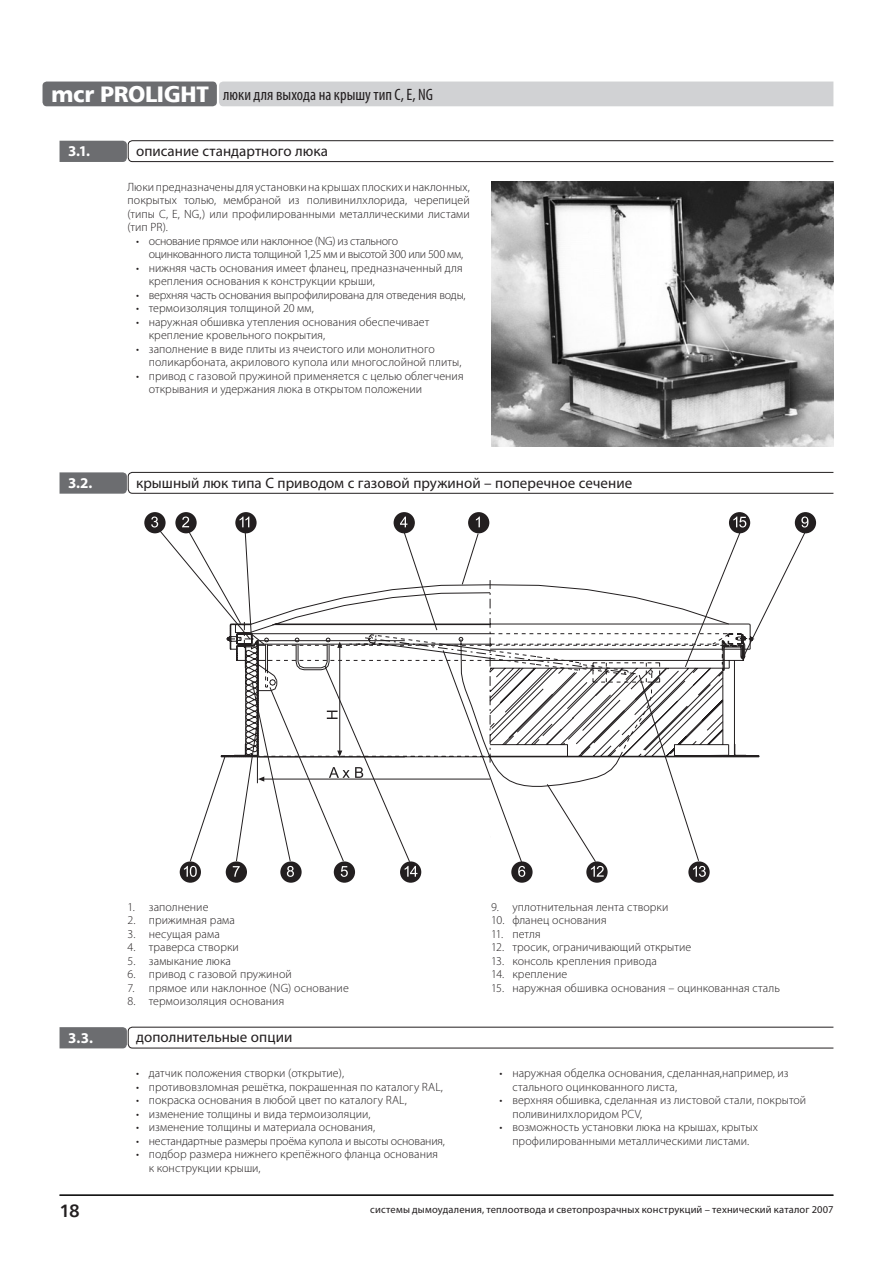
<style>
.page{position:relative;width:893px;height:1263px;background:#fff}
.page>*{position:absolute;margin:0;border:0;box-sizing:border-box;transform-origin:0 0}
.t1{font:22.5px "Humnst 777 Blk EU";letter-spacing:-.02em;color:#fff}
.t2{font:700 18px "Humnst 777 EU";color:#231f20}
.Humanist_777_Bd_10_pt{font:condensed 16.5px "Myriad Pro";color:#231f20}
.t3{font:15px "Myriad Pro";letter-spacing:.005em;color:#231f20}
.Humanist_777_Bd_10_pt-2{font:700 15px "Myriad Pro";color:#fff}
.Humanist_777_Lt_8_pt_wylicz{font:300 12px/13.5px "Myriad Pro";letter-spacing:.005em;color:#231f20}
.Humanist_777_Lt_8_pt_wylicz-2{font:300 12px "Myriad Pro";letter-spacing:-.015em;color:#231f20}
.Humanist_777_Lt_8_pt_wylicz-3{font:300 12px/13.5px "Myriad Pro";letter-spacing:-.025em;color:#231f20}
.t4{font:10.5px "Myriad Pro";letter-spacing:.015em;color:#231f20}
</style>
<div class="page">
<hr style="left:60px;top:1195px;width:773px;height:1px;background:#000">
<svg style="left:43px;top:82px;width:790px;height:24px;background:#babbbe"></svg>
<svg style="left:60px;top:472px;width:774px;height:22px"></svg>
<svg style="left:60px;top:140px;width:774px;height:22px"></svg>
<hr style="left:60px;top:1194px;width:773px;height:1px;background:#000">
<img style="left:491px;top:182px;width:342px;height:264px">
<div style="left:729px;top:512px;width:21px;height:21px;background:#231f20;border-radius:50%"></div>
<div style="left:468px;top:512px;width:21px;height:21px;background:#231f20;border-radius:50%"></div>
<svg style="left:175px;top:512px;width:22px;height:21px"></svg>
<div style="left:144px;top:512px;width:22px;height:21px;background:#231f20;border-radius:50%"></div>
<div style="left:394px;top:512px;width:21px;height:21px;background:#231f20;border-radius:50%"></div>
<div style="left:334px;top:861px;width:21px;height:22px;background:#231f20;border-radius:50%"></div>
<svg style="left:586px;top:861px;width:22px;height:22px"></svg>
<div style="left:400px;top:861px;width:21px;height:22px;background:#231f20;border-radius:50%"></div>
<svg style="left:511px;top:861px;width:22px;height:22px"></svg>
<div style="left:226px;top:861px;width:21px;height:22px;background:#231f20;border-radius:50%"></div>
<svg style="left:280px;top:861px;width:22px;height:22px"></svg>
<svg style="left:235px;top:512px;width:22px;height:21px"></svg>
<div style="left:180px;top:861px;width:21px;height:22px;background:#231f20;border-radius:50%"></div>
<div style="left:795px;top:512px;width:21px;height:21px;background:#231f20;border-radius:50%"></div>
<svg style="left:688px;top:861px;width:22px;height:22px"></svg>
<svg style="left:151px;top:516px;width:657px;height:361px"></svg>
<svg style="left:60px;top:1026px;width:774px;height:23px"></svg>
<p class="t1" style="left:51px;top:80px;width:159px">mcr PROLIGHT</p>
<p class="Humanist_777_Bd_10_pt" style="left:223px;top:85px;width:211px">люки для выхода на крышу тип С, Е, NG</p>
<p class="Humanist_777_Bd_10_pt-2" style="left:68px;top:143px;width:24px">3.1.</p>
<p class="t3" style="left:136px;top:143px;width:193px">описание стандартного люка</p>
<p class="Humanist_777_Lt_8_pt_wylicz" style="left:128px;top:180px;width:344px;text-align:justify">Люки предназначены для установки на крышах плоских и наклонных, покрытых толью, мембраной из поливинилхлорида, черепицей (типы C, E, NG,) или профилированными металлическими листами (тип PR).</p>
<p class="Humanist_777_Lt_8_pt_wylicz-3" style="left:149px;top:234px;width:316px;text-indent:-13px">• основание прямое или наклонное (NG) из стального оцинкованного листа толщиной 1,25 мм и высотой 300 или 500 мм,</p>
<p class="Humanist_777_Lt_8_pt_wylicz" style="left:149px;top:261px;width:315px;text-indent:-13px">• нижняя часть основания имеет фланец, предназначенный для крепления основания к конструкции крыши,</p>
<p class="Humanist_777_Lt_8_pt_wylicz-2" style="left:136px;top:288px;width:331px">• верхняя часть основания выпрофилирована для отведения воды,</p>
<p class="Humanist_777_Lt_8_pt_wylicz" style="left:136px;top:302px;width:179px">• термоизоляция толщиной 20 мм,</p>
<p class="Humanist_777_Lt_8_pt_wylicz" style="left:149px;top:315px;width:282px;text-indent:-13px">• наружная обшивка утепления основания обеспечивает крепление кровельного покрытия,</p>
<p class="Humanist_777_Lt_8_pt_wylicz" style="left:149px;top:342px;width:314px;text-indent:-13px">• заполнение в виде плиты из ячеистого или монолитного поликарбоната, акрилового купола или многослойной плиты,</p>
<p class="Humanist_777_Lt_8_pt_wylicz" style="left:149px;top:369px;width:316px;text-indent:-13px">• привод с газовой пружиной применяется с целью облегчения открывания и удержания люка в открытом положении</p>
<p class="Humanist_777_Bd_10_pt-2" style="left:68px;top:474px;width:26px">3.2.</p>
<p class="t3" style="left:136px;top:474px;width:498px">крышный люк типа С приводом с газовой пружиной – поперечное сечение</p>
<p class="Humanist_777_Lt_8_pt_wylicz" style="left:128px;top:900px;width:82px">1. заполнение</p>
<p class="Humanist_777_Lt_8_pt_wylicz" style="left:128px;top:913px;width:109px">2. прижимная рама</p>
<p class="Humanist_777_Lt_8_pt_wylicz" style="left:128px;top:927px;width:94px">3. несущая рама</p>
<p class="Humanist_777_Lt_8_pt_wylicz" style="left:128px;top:940px;width:113px">4. траверса створки</p>
<p class="Humanist_777_Lt_8_pt_wylicz" style="left:128px;top:954px;width:105px">5. замыкание люка</p>
<p class="Humanist_777_Lt_8_pt_wylicz" style="left:128px;top:967px;width:166px">6. привод с газовой пружиной</p>
<p class="Humanist_777_Lt_8_pt_wylicz" style="left:128px;top:981px;width:223px">7. прямое или наклонное (NG) основание</p>
<p class="Humanist_777_Lt_8_pt_wylicz" style="left:128px;top:994px;width:158px">8. термоизоляция основания</p>
<p class="Humanist_777_Bd_10_pt-2" style="left:68px;top:1029px;width:26px">3.3.</p>
<p class="t3" style="left:136px;top:1029px;width:158px">дополнительные опции</p>
<p class="Humanist_777_Lt_8_pt_wylicz" style="left:136px;top:1067px;width:209px">• датчик положения створки (открытие),</p>
<p class="Humanist_777_Lt_8_pt_wylicz" style="left:136px;top:1080px;width:308px">• противовзломная решётка, покрашенная по каталогу RAL,</p>
<p class="Humanist_777_Lt_8_pt_wylicz" style="left:136px;top:1094px;width:272px">• покраска основания в любой цвет по каталогу RAL,</p>
<p class="Humanist_777_Lt_8_pt_wylicz" style="left:136px;top:1107px;width:236px">• изменение толщины и вида термоизоляции,</p>
<p class="Humanist_777_Lt_8_pt_wylicz" style="left:136px;top:1121px;width:241px">• изменение толщины и материала основания,</p>
<p class="Humanist_777_Lt_8_pt_wylicz-2" style="left:136px;top:1134px;width:310px">• нестандартные размеры проёма купола и высоты основания,</p>
<p class="Humanist_777_Lt_8_pt_wylicz" style="left:149px;top:1148px;width:291px;text-indent:-13px">• подбор размера нижнего крепёжного фланца основания к конструкции крыши,</p>
<p class="Humanist_777_Lt_8_pt_wylicz" style="left:491px;top:900px;width:179px">9. уплотнительная лента створки</p>
<p class="Humanist_777_Lt_8_pt_wylicz" style="left:491px;top:913px;width:117px">10. фланец основания</p>
<p class="Humanist_777_Lt_8_pt_wylicz" style="left:491px;top:927px;width:51px">11. петля</p>
<p class="Humanist_777_Lt_8_pt_wylicz" style="left:491px;top:940px;width:202px">12. тросик, ограничивающий открытие</p>
<p class="Humanist_777_Lt_8_pt_wylicz" style="left:491px;top:954px;width:167px">13. консоль крепления привода</p>
<p class="Humanist_777_Lt_8_pt_wylicz" style="left:491px;top:967px;width:78px">14. крепление</p>
<p class="Humanist_777_Lt_8_pt_wylicz" style="left:491px;top:981px;width:290px">15. наружная обшивка основания – оцинкованная сталь</p>
<p class="Humanist_777_Lt_8_pt_wylicz" style="left:512px;top:1067px;width:278px;text-indent:-13px">• наружная обделка основания, сделанная,например, из стального оцинкованного листа,</p>
<p class="Humanist_777_Lt_8_pt_wylicz" style="left:512px;top:1094px;width:295px;text-indent:-13px">• верхняя обшивка, сделанная из листовой стали, покрытой поливинилхлоридом PCV,</p>
<p class="Humanist_777_Lt_8_pt_wylicz" style="left:500px;top:1121px;width:260px;text-align:center">• возможность установки люка на крышах, крытых профилированными металлическими листами.</p>
<p class="t2" style="left:60px;top:1199px;width:22px">18</p>
<p class="t4" style="left:370px;top:1203px;width:465px">системы дымоудаления, теплоотвода и светопрозрачных конструкций – технический каталог 2007</p>
</div>
